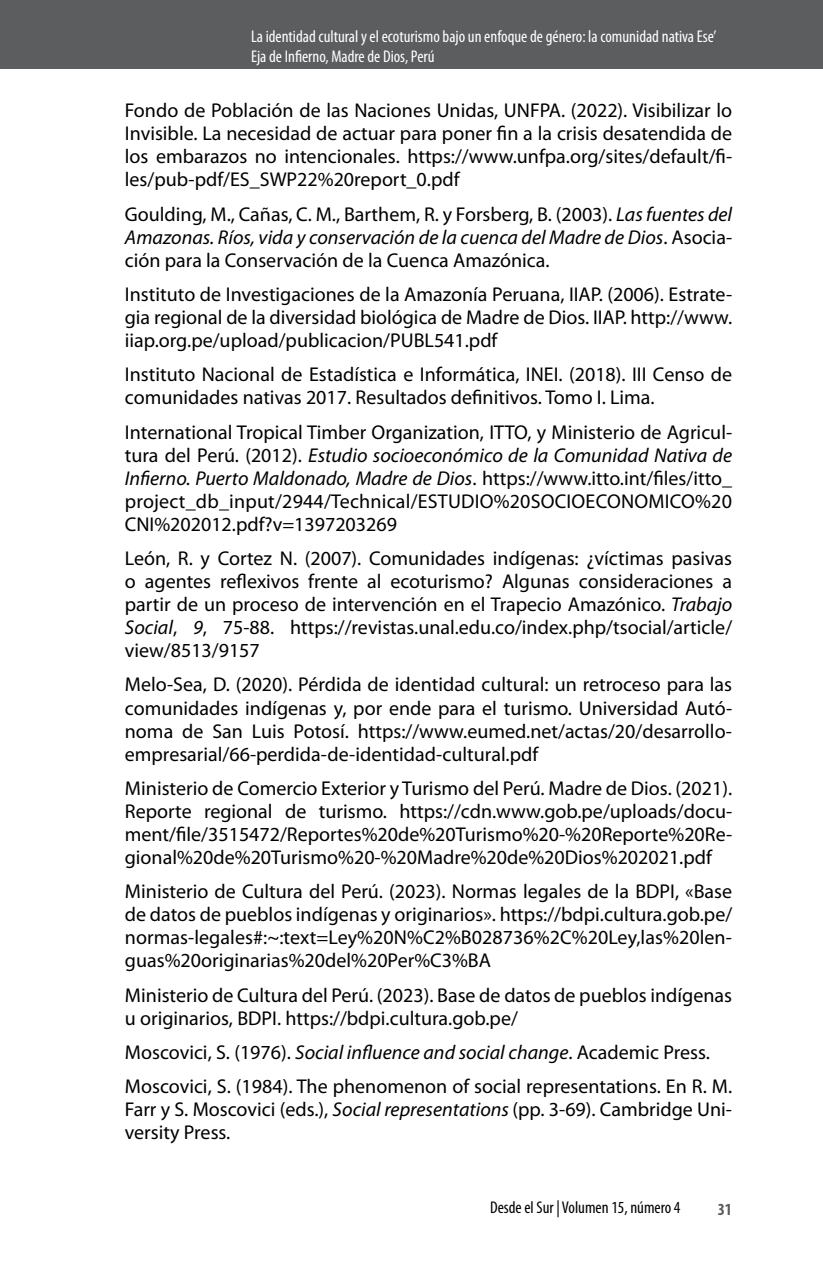
<style>
.page{position:relative;width:823px;height:1265px;background:#fff}
.page>*{position:absolute;margin:0;border:0;box-sizing:border-box;transform-origin:0 0}
.t1{font:20px/23px "Myriad Pro";color:#000;text-align:justify}
.t2{font:condensed 17px/20px "Myriad Pro";color:#fff}
.t3{font:condensed 17px "Myriad Pro";color:#000}
.t4{font:700 condensed 17px "Myriad Pro";color:#5c5d5f}
.s1{font-style:italic}
</style>
<div class="page">
<div style="left:0;top:0;width:822px;height:68px;background:#5c5d5f"></div>
<p class="t2" style="left:251px;top:26px;width:467px">La identidad cultural y el ecoturismo bajo un enfoque de género: la comunidad nativa Ese’<br>Eja de Infierno, Madre de Dios, Perú</p>
<p class="t1" style="left:125px;top:99px;width:608px">Fondo de Población de las Naciones Unidas, UNFPA. (2022). Visibilizar lo Invisible. La necesidad de actuar para poner fin a la crisis desatendida de los embarazos no intencionales. https://www.unfpa.org/sites/default/fi&shy;les/pub-pdf/ES_SWP22%20report_0.pdf</p>
<p class="t1" style="left:125px;top:202px;width:608px">Goulding, M., Cañas, C. M., Barthem, R. y Forsberg, B. (2003). <span class="s1">Las fuentes del Amazonas. Ríos, vida y conservación de la cuenca del Madre de Dios</span>. Asocia&shy;ción para la Conservación de la Cuenca Amazónica.</p>
<p class="t1" style="left:125px;top:282px;width:608px">Instituto de Investigaciones de la Amazonía Peruana, IIAP. (2006). Estrate&shy;gia regional de la diversidad biológica de Madre de Dios. IIAP. http://www. iiap.org.pe/upload/publicacion/PUBL541.pdf</p>
<p class="t1" style="left:125px;top:363px;width:608px">Instituto Nacional de Estadística e Informática, INEI. (2018). III Censo de comunidades nativas 2017. Resultados definitivos. Tomo I. Lima.</p>
<p class="t1" style="left:125px;top:420px;width:608px">International Tropical Timber Organization, ITTO, y Ministerio de Agricul&shy;tura del Perú. (2012). <span class="s1">Estudio socioeconómico de la Comunidad Nativa de Infierno. Puerto Maldonado, Madre de Dios</span>. https://www.itto.int/files/itto_ project_db_input/2944/Technical/ESTUDIO%20SOCIOECONOMICO%20<br>CNI%202012.pdf?v=1397203269</p>
<p class="t1" style="left:125px;top:546px;width:608px">León, R. y Cortez N. (2007). Comunidades indígenas: ¿víctimas pasivas o agentes reflexivos frente al ecoturismo? Algunas consideraciones a partir de un proceso de intervención en el Trapecio Amazónico. <span class="s1">Trabajo Social</span>, <span class="s1">9</span>, 75-88. https://revistas.unal.edu.co/index.php/tsocial/article/ view/8513/9157</p>
<p class="t1" style="left:125px;top:673px;width:608px">Melo-Sea, D. (2020). Pérdida de identidad cultural: un retroceso para las comunidades indígenas y, por ende para el turismo. Universidad Autó&shy;noma de San Luis Potosí. https://www.eumed.net/actas/20/desarrollo&shy;empresarial/66-perdida-de-identidad-cultural.pdf</p>
<p class="t1" style="left:125px;top:776px;width:608px">Ministerio de Comercio Exterior y Turismo del Perú. Madre de Dios. (2021).<br>Reporte regional de turismo. https://cdn.www.gob.pe/uploads/docu&shy;ment/file/3515472/Reportes%20de%20Turismo%20-%20Reporte%20Re&shy;gional%20de%20Turismo%20-%20Madre%20de%20Dios%202021.pdf</p>
<p class="t1" style="left:125px;top:879px;width:608px">Ministerio de Cultura del Perú. (2023). Normas legales de la BDPI, «Base de datos de pueblos indígenas y originarios». https://bdpi.cultura.gob.pe/ normas-legales#:~:text=Ley%20N%C2%B028736%2C%20Ley,las%20len&shy;guas%20originarias%20del%20Per%C3%BA</p>
<p class="t1" style="left:125px;top:983px;width:608px">Ministerio de Cultura del Perú. (2023). Base de datos de pueblos indígenas u originarios, BDPI. https://bdpi.cultura.gob.pe/</p>
<p class="t1" style="left:125px;top:1034px;width:608px;line-height:34.4px">Moscovici, S. (1976). <span class="s1">Social influence and social change</span>. Academic Press.<br>Moscovici, S. (1984). The phenomenon of social representations. En R. M.</p>
<p class="t1" style="left:125px;top:1097px;width:608px">Farr y S. Moscovici (eds.), <span class="s1">Social representations</span> (pp. 3-69). Cambridge Uni&shy;versity Press.</p>
<p class="t3" style="left:489px;top:1196px;width:192px">Desde el Sur | Volumen 15, número 4</p>
<p class="t4" style="left:717px;top:1198px;width:16px">31</p>
</div>
